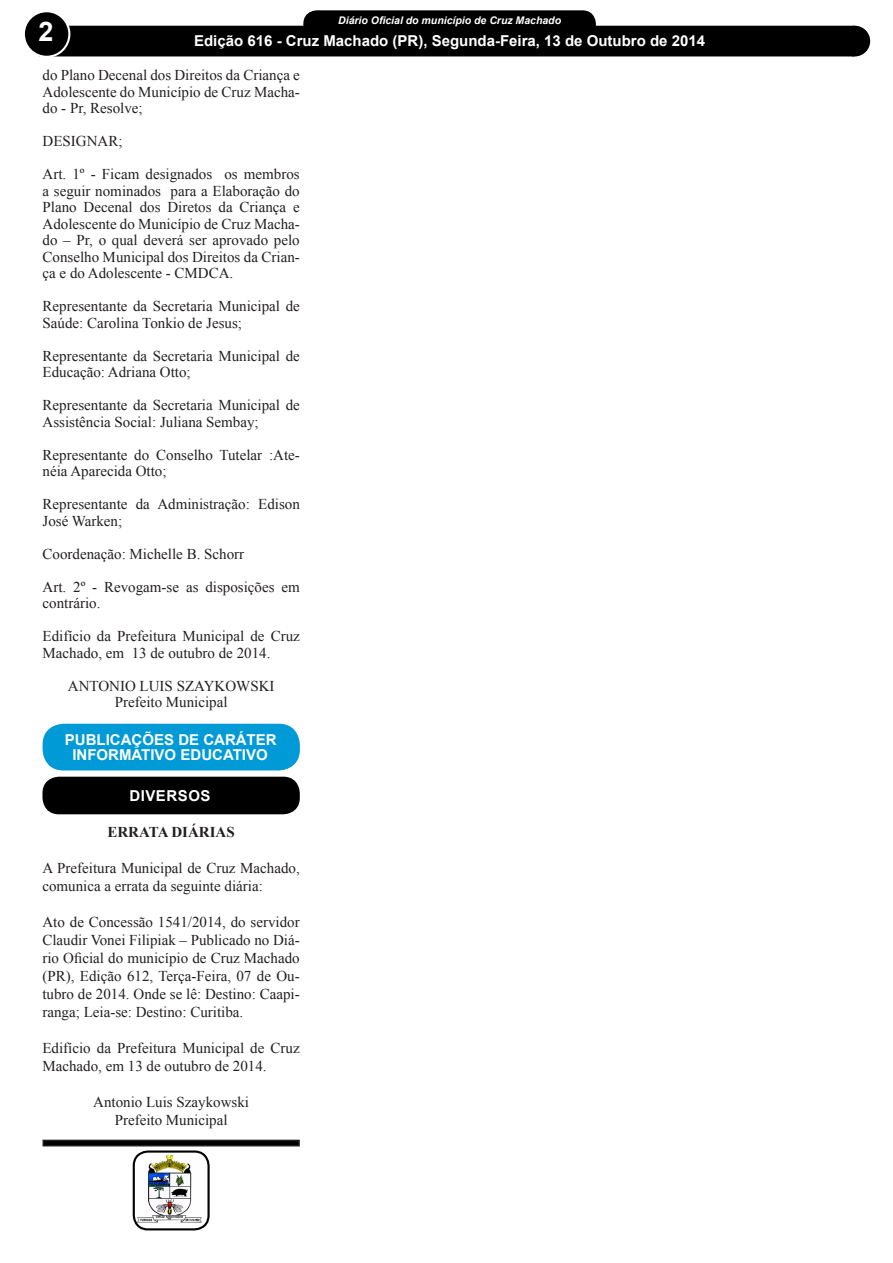
<style>
.page{position:relative;width:893px;height:1263px;background:#fff}
.page>*{position:absolute;margin:0;border:0;box-sizing:border-box;transform-origin:0 0}
.t1{font:700 27px "Arial";color:#fff}
.t2{font:15px/16.5px "Times New Roman";color:#231f20}
.t3{font:700 15px "Arial";color:#fff}
.t4{font:700 15px "Times New Roman";color:#231f20}
.t5{font:700 15px "Arial";letter-spacing:.035em;color:#fff}
.t6{font:italic 700 10.5px "Arial";color:#fff}
</style>
<div class="page">
<div style="left:305px;top:12px;width:289px;height:28px;background:#000;border-radius:12px"></div>
<div style="left:303px;top:10px;width:293px;height:31px;border:3px solid #000;border-radius:12px"></div>
<div style="left:39px;top:26px;width:815px;height:30px;background:#000"></div>
<div style="left:24px;top:11px;width:45px;height:46px;background:#000;border-radius:50%"></div>
<div style="left:23px;top:10px;width:47px;height:48px;border:2px solid #fff;border-radius:50%"></div>
<div style="left:840px;top:27px;width:29px;height:29px;background:#000;border-radius:50%"></div>
<div style="left:839px;top:26px;width:31px;height:30px;border:2px solid #000;border-radius:50%"></div>
<div style="left:42px;top:777px;width:258px;height:37px;background:#000;border-radius:16px"></div>
<div style="left:43px;top:724px;width:257px;height:46px;background:#009bd6;border-radius:21px"></div>
<svg style="left:42px;top:1139px;width:258px;height:8px;background:#333232"></svg>
<img style="left:135px;top:1154px;width:74px;height:73px">
<div style="left:133px;top:1150px;width:77px;height:80px;border:2px solid #000;border-radius:14px"></div>
<p class="t6" style="left:338px;top:14px;width:224px">Diário Oficial do município de Cruz Machado</p>
<p class="t3" style="left:194px;top:31px;width:512px">Edição 616 - Cruz Machado (PR), Segunda-Feira, 13 de Outubro de 2014</p>
<p class="t2" style="left:43px;top:66px;width:259px;text-align:justify">do Plano Decenal dos Direitos da Criança e Adolescente do Município de Cruz Macha&shy;do - Pr, Resolve;</p>
<p class="t2" style="left:43px;top:132px;width:81px">DESIGNAR;</p>
<p class="t2" style="left:43px;top:165px;width:259px;text-align:justify">Art. 1º - Ficam designados os membros a seguir nominados para a Elaboração do Plano Decenal dos Diretos da Criança e Adolescente do Município de Cruz Macha&shy;do – Pr, o qual deverá ser aprovado pelo Conselho Municipal dos Direitos da Crian&shy;ça e do Adolescente - CMDCA.</p>
<p class="t2" style="left:43px;top:297px;width:259px">Representante da Secretaria Municipal de<br>Saúde: Carolina Tonkio de Jesus;</p>
<p class="t2" style="left:43px;top:347px;width:259px">Representante da Secretaria Municipal de<br>Educação: Adriana Otto;</p>
<p class="t2" style="left:43px;top:396px;width:259px">Representante da Secretaria Municipal de<br>Assistência Social: Juliana Sembay;</p>
<p class="t2" style="left:43px;top:446px;width:259px">Representante do Conselho Tutelar :Ate&shy;néia Aparecida Otto;</p>
<p class="t2" style="left:43px;top:495px;width:259px">Representante da Administração: Edison<br>José Warken;</p>
<p class="t2" style="left:43px;top:545px;width:203px">Coordenação: Michelle B. Schorr</p>
<p class="t2" style="left:43px;top:578px;width:259px">Art. 2º - Revogam-se as disposições em contrário.</p>
<p class="t2" style="left:43px;top:627px;width:259px">Edifício da Prefeitura Municipal de Cruz<br>Machado, em 13 de outubro de 2014.</p>
<p class="t2" style="left:68px;top:677px;width:208px">ANTONIO LUIS SZAYKOWSKI</p>
<p class="t2" style="left:115px;top:693px;width:114px">Prefeito Municipal</p>
<p class="t1" style="left:38px;top:13px;width:17px">2</p>
<p class="t3" style="left:65px;top:729px;width:213px">PUBLICAÇÕES DE CARÁTER</p>
<p class="t3" style="left:72px;top:744px;width:197px">INFORMATIVO EDUCATIVO</p>
<p class="t5" style="left:129px;top:785px;width:83px">DIVERSOS</p>
<p class="t4" style="left:107px;top:821px;width:129px">ERRATA DIÁRIAS</p>
<p class="t2" style="left:42px;top:859px;width:259px;line-height:18px">A Prefeitura Municipal de Cruz Machado, comunica a errata da seguinte diária:</p>
<p class="t2" style="left:42px;top:913px;width:259px;line-height:18px;text-align:justify">Ato de Concessão 1541/2014, do servidor Claudir Vonei Filipiak – Publicado no Diá&shy;rio Oficial do município de Cruz Machado (PR), Edição 612, Terça-Feira, 07 de Ou&shy;tubro de 2014. Onde se lê: Destino: Caapi&shy;ranga; Leia-se: Destino: Curitiba.</p>
<p class="t2" style="left:42px;top:1039px;width:259px;line-height:18px">Edifício da Prefeitura Municipal de Cruz<br>Machado, em 13 de outubro de 2014.</p>
<p class="t2" style="left:93px;top:1093px;width:157px">Antonio Luis Szaykowski</p>
<p class="t2" style="left:115px;top:1111px;width:114px">Prefeito Municipal</p>
</div>
